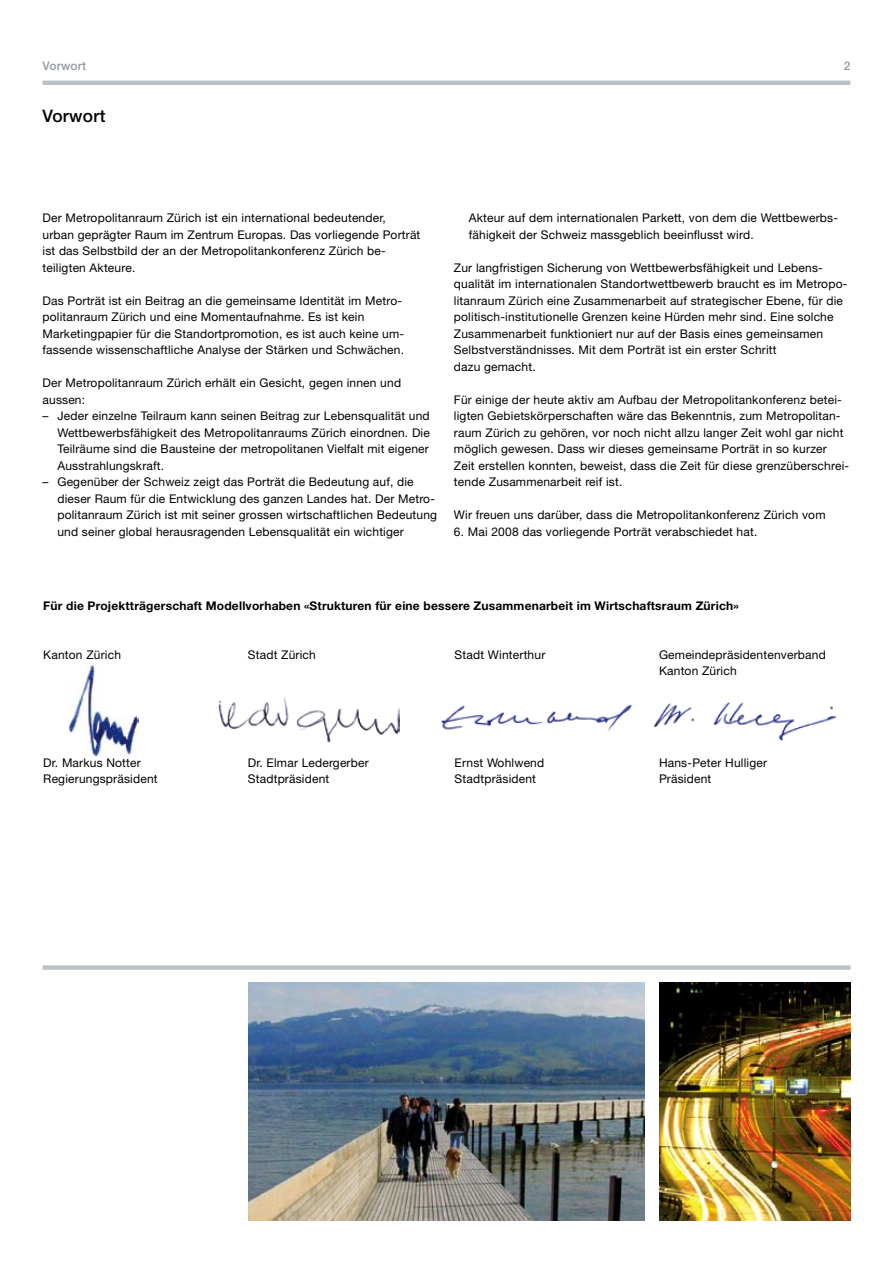
<style>
.page{position:relative;width:893px;height:1263px;background:#fff}
.page>*{position:absolute;margin:0;border:0;box-sizing:border-box;transform-origin:0 0}
.t1{font:500 17.25px "Helvetica Neue";letter-spacing:.015em;color:#000}
.t2{font:12px/16.5px "Helvetica Neue";letter-spacing:.015em;color:#000}
.t3{font:700 12px "Helvetica Neue";letter-spacing:.015em;color:#000}
.t4{font:500 12px "Helvetica Neue";letter-spacing:.015em;color:#939a9e}
</style>
<div class="page">
<hr style="left:43px;top:81px;width:807px;height:4px;background:#bac2c6">
<div style="left:43px;top:965px;width:807px;height:5px;background:#bac2c6"></div>
<img style="left:660px;top:983px;width:190px;height:237px">
<img style="left:248px;top:983px;width:397px;height:237px">
<img style="left:68px;top:664px;width:71px;height:92px">
<img style="left:218px;top:696px;width:181px;height:46px">
<img style="left:441px;top:705px;width:190px;height:27px">
<img style="left:654px;top:702px;width:181px;height:39px">
<p class="t4" style="left:43px;top:59px;width:45px">Vorwort</p>
<h1 class="t1" style="left:43px;top:105px;width:64px">Vorwort</h1>
<p class="t4" style="left:844px;top:59px;width:8px">2</p>
<p class="t2" style="left:43px;top:209px;width:379px">Der Metropolitanraum Zürich ist ein international bedeutender, urban geprägter Raum im Zentrum Europas. Das vorliegende Porträt ist das Selbstbild der an der Metropolitankonferenz Zürich be&shy;teiligten Akteure.</p>
<p class="t2" style="left:43px;top:292px;width:363px">Das Porträt ist ein Beitrag an die gemeinsame Identität im Metro&shy;politanraum Zürich und eine Momentaufnahme. Es ist kein Marketingpapier für die Standortpromotion, es ist auch keine um-- fassende wissenschaftliche Analyse der Stärken und Schwächen.</p>
<p class="t2" style="left:43px;top:374px;width:360px">Der Metropolitanraum Zürich erhält ein Gesicht, gegen innen und aussen:</p>
<p class="t2" style="left:57px;top:407px;width:374px;text-align:justify;text-indent:-15px">– Jeder einzelne Teilraum kann seinen Beitrag zur Lebensqualität und Wettbewerbsfähigkeit des Metropolitanraums Zürich einordnen. Die Teilräume sind die Bausteine der metropolitanen Vielfalt mit eigener Ausstrahlungskraft.</p>
<p class="t2" style="left:57px;top:473px;width:381px;text-indent:-15px">– Gegenüber der Schweiz zeigt das Porträt die Bedeutung auf, die dieser Raum für die Entwicklung des ganzen Landes hat. Der Metro&shy;politanraum Zürich ist mit seiner grossen wirtschaftlichen Bedeutung und seiner global herausragenden Lebensqualität ein wichtiger</p>
<p class="t2" style="left:469px;top:209px;width:371px">Akteur auf dem internationalen Parkett, von dem die Wettbewerbs&shy;fähigkeit der Schweiz massgeblich beeinflusst wird.</p>
<p class="t2" style="left:454px;top:259px;width:395px">Zur langfristigen Sicherung von Wettbewerbsfähigkeit und Lebens&shy;qualität im internationalen Standortwettbewerb braucht es im Metropo&shy;litanraum Zürich eine Zusammenarbeit auf strategischer Ebene, für die politisch-institutionelle Grenzen keine Hürden mehr sind. Eine solche Zusammenarbeit funktioniert nur auf der Basis eines gemeinsamen Selbstverständnisses. Mit dem Porträt ist ein erster Schritt<br>dazu gemacht.</p>
<p class="t2" style="left:454px;top:391px;width:397px">Für einige der heute aktiv am Aufbau der Metropolitankonferenz betei&shy;ligten Gebietskörperschaften wäre das Bekenntnis, zum Metropolitan&shy;raum Zürich zu gehören, vor noch nicht allzu langer Zeit wohl gar nicht möglich gewesen. Dass wir dieses gemeinsame Porträt in so kurzer Zeit erstellen konnten, beweist, dass die Zeit für diese grenzüberschrei&shy;tende Zusammenarbeit reif ist.</p>
<p class="t2" style="left:454px;top:506px;width:373px">Wir freuen uns darüber, dass die Metropolitankonferenz Zürich vom</p>
<p class="t2" style="left:454px;top:523px;width:305px">6. Mai 2008 das vorliegende Porträt verabschiedet hat.</p>
<p class="t3" style="left:43px;top:598px;width:697px">Für die Projektträgerschaft Modellvorhaben «Strukturen für eine bessere Zusammenarbeit im Wirtschaftsraum Zürich»</p>
<p class="t2" style="left:43px;top:646px;width:79px">Kanton Zürich</p>
<p class="t2" style="left:248px;top:646px;width:69px">Stadt Zürich</p>
<p class="t2" style="left:455px;top:646px;width:92px">Stadt Winterthur</p>
<p class="t2" style="left:659px;top:646px;width:168px">Gemeindepräsidentenverband<br>Kanton Zürich</p>
<p class="t2" style="left:43px;top:754px;width:116px">Dr. Markus Notter<br>Regierungspräsident</p>
<p class="t2" style="left:248px;top:754px;width:122px">Dr. Elmar Ledergerber<br>Stadtpräsident</p>
<p class="t2" style="left:455px;top:754px;width:91px">Ernst Wohlwend<br>Stadtpräsident</p>
<p class="t2" style="left:659px;top:754px;width:110px">Hans-Peter Hulliger<br>Präsident</p>
</div>
